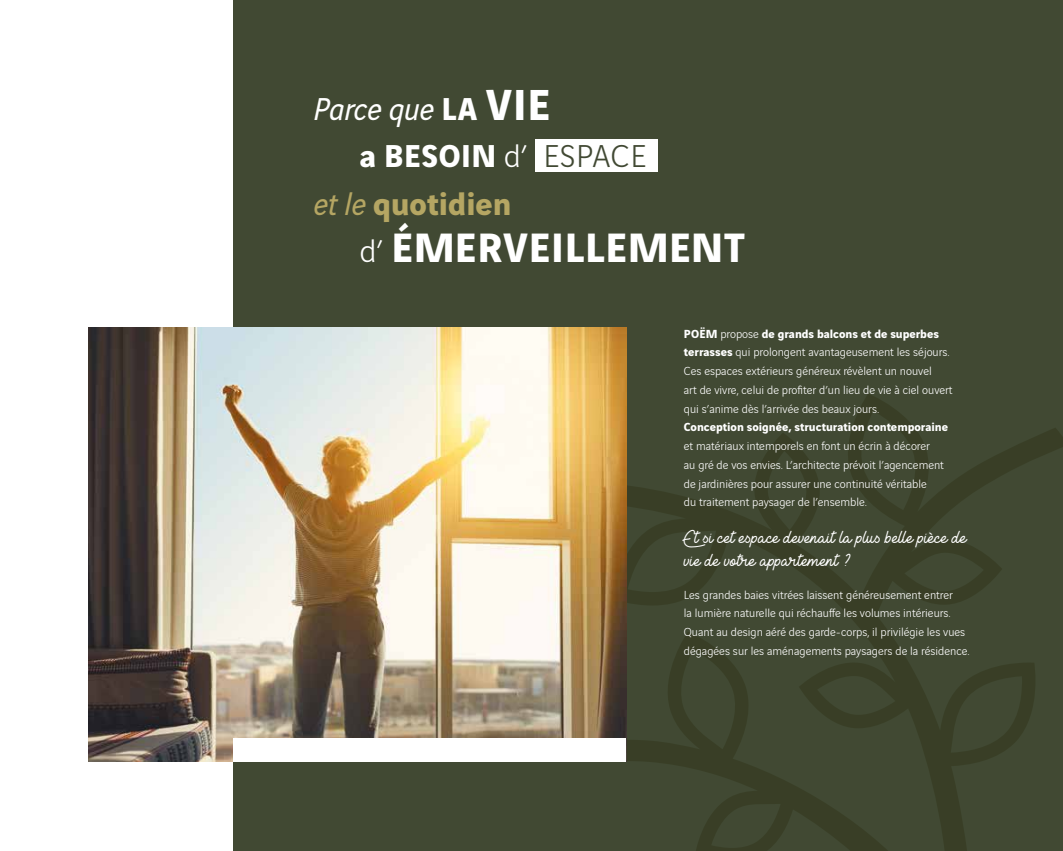
<style>
.page{position:relative;width:1063px;height:851px;background:#fff}
.page>*{position:absolute;margin:0;border:0;box-sizing:border-box;transform-origin:0 0}
.t1{font:700 43.75px "Vinci Sans";letter-spacing:.02em;color:#fff}
.t2{font:700 33.75px "Vinci Sans";letter-spacing:.02em;color:#fff}
.t3{font:italic 33.75px "Vinci Sans";color:#fff}
.t4{font:700 33.75px "Vinci Sans";color:#b5a663}
.t5{font:17.5px/22.5px "Lieto Me";color:#fff}
.t6{font:300 12.5px/18.8px "Vinci Sans";color:#fff}
.t7{font:700 12.5px "Vinci Sans";color:#fff}
.s1{font-weight:700;font-style:normal}
.s2{font-weight:700;font-style:normal;font-size:46.25px}
.s3{font-weight:300}
.s4{font-weight:300;color:#414933}
.s5{font-weight:400;font-style:italic}
.s6{font-weight:300;font-size:33.75px}
.s7{font-weight:700}
</style>
<div class="page">
<div style="left:234px;top:0;width:829px;height:850px;background:#414933"></div>
<svg style="left:590px;top:393px;width:473px;height:457px"></svg>
<img style="left:89px;top:328px;width:537px;height:433px">
<div style="left:535px;top:139px;width:123px;height:32px;background:#fff"></div>
<div style="left:234px;top:737px;width:392px;height:24px;background:#fff"></div>
<h2 class="t3" style="left:313px;top:84px;width:239px">Parce que <span class="s1">LA</span> <span class="s2">VIE</span></h2>
<h2 class="t2" style="left:360px;top:129px;width:288px">a BESOIN <span class="s3">d’</span> <span class="s4">ESPACE</span></h2>
<h2 class="t4" style="left:313px;top:177px;width:200px"><span class="s5">et le</span> quotidien</h2>
<h1 class="t1" style="left:360px;top:213px;width:387px"><span class="s6">d’</span> ÉMERVEILLEMENT</h1>
<p class="t6" style="left:684px;top:323px;width:270px"><span class="s7">POËM</span> propose <span class="s7">de grands balcons et de superbes terrasses</span> qui prolongent avantageusement les séjours.<br>Ces espaces extérieurs généreux révèlent un nouvel<br>art de vivre, celui de profiter d’un lieu de vie à ciel ouvert qui s’anime dès l’arrivée des beaux jours.</p>
<p class="t7" style="left:684px;top:417px;width:266px">Conception soignée, structuration contemporaine</p>
<p class="t6" style="left:684px;top:435px;width:262px">et matériaux intemporels en font un écrin à décorer au gré de vos envies. L’architecte prévoit l’agencement de jardinières pour assurer une continuité véritable<br>du traitement paysager de l’ensemble.</p>
<h3 class="t5" style="left:684px;top:526px;width:284px">Et si cet espace devenait la plus belle pièce de vie de votre appartement ?</h3>
<p class="t6" style="left:684px;top:584px;width:287px">Les grandes baies vitrées laissent généreusement entrer<br>la lumière naturelle qui réchauffe les volumes intérieurs.<br>Quant au design aéré des garde-corps, il privilégie les vues dégagées sur les aménagements paysagers de la résidence.</p>
</div>
